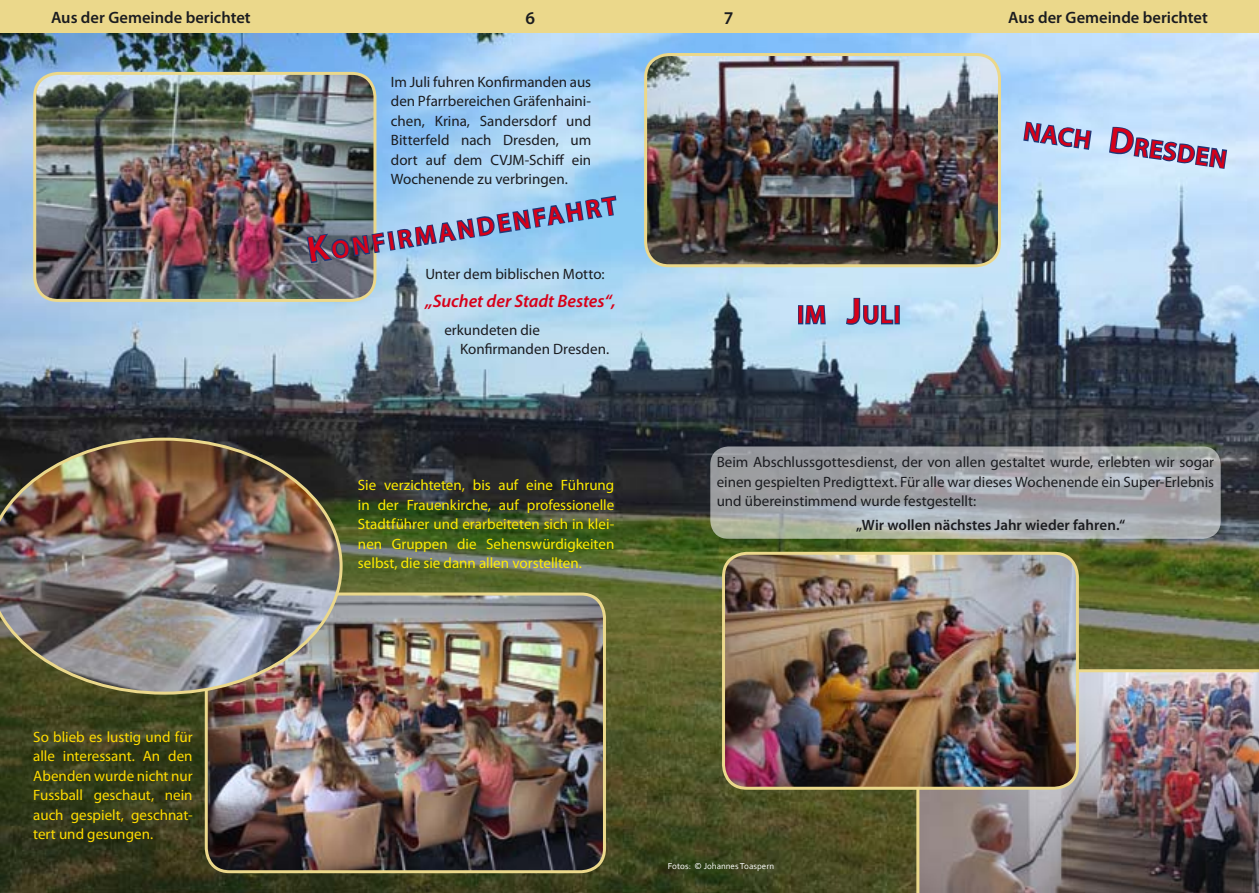
<style>
.page{position:relative;width:1259px;height:893px;background:#fff}
.page>*{position:absolute;margin:0;border:0;box-sizing:border-box;transform-origin:0 0}
.t1{font:600 25.2px "Myriad Pro";color:#d70019}
.t2{font:italic 600 18px "Myriad Pro";letter-spacing:-.005em;color:#d70019}
.t3{font:600 18px "Myriad Pro";color:#1b1c20}
.t4{font:600 16.5px "Myriad Pro";color:#1b1c20}
.t5{font:15px/19.5px "Myriad Pro";color:#1b1c20;text-align:justify}
.t6{font:15px/19.5px "Myriad Pro";color:#ffed00;text-align:justify}
.t7{font:15px/19.5px "Myriad Pro";color:#ffdc00;text-align:justify}
.t8{font:600 15px "Myriad Pro";color:#1b1c20}
.t9{font:9px "Corbel";color:#fff}
.s1{font-size:36px}
</style>
<div class="page">
<div style="left:0;top:0;width:591px;height:34px;background:#ebd88b"></div>
<div style="left:668px;top:0;width:591px;height:34px;background:#ebd88b"></div>
<div style="left:568px;top:0;width:116px;height:40px;background:#ebd88b"></div>
<img style="left:0;top:34px;width:1259px;height:859px">
<img style="left:916px;top:669px;width:343px;height:224px">
<img style="left:645px;top:55px;width:354px;height:211px">
<div style="left:644px;top:53px;width:357px;height:214px;border:3px solid #ebd88b;border-radius:23px"></div>
<img style="left:35px;top:73px;width:340px;height:226px">
<div style="left:33px;top:72px;width:343px;height:230px;border:3px solid #ebd88b;border-radius:23px"></div>
<img style="left:206px;top:594px;width:398px;height:278px">
<div style="left:205px;top:592px;width:401px;height:281px;border:3px solid #ebd88b;border-radius:23px"></div>
<svg style="left:710px;top:446px;width:510px;height:93px"></svg>
<img style="left:0;top:438px;width:343px;height:257px">
<div style="left:798px;top:305px;width:5px;height:19px;border:2px solid #1e3777"></div>
<svg style="left:804px;top:175px;width:23px;height:151px"></svg>
<svg style="left:845px;top:297px;width:49px;height:29px"></svg>
<div style="left:894px;top:305px;width:6px;height:19px;border:2px solid #1e3777"></div>
<svg style="left:1022px;top:88px;width:71px;height:162px"></svg>
<svg style="left:1107px;top:126px;width:121px;height:151px"></svg>
<img style="left:723px;top:553px;width:354px;height:235px">
<div style="left:722px;top:552px;width:357px;height:238px;border:3px solid #ebd88b;border-radius:23px"></div>
<svg style="left:305px;top:161px;width:313px;height:104px"></svg>
<p class="t4" style="left:51px;top:7px;width:201px">Aus der Gemeinde berichtet</p>
<p class="t3" style="left:525px;top:6px;width:11px">6</p>
<p class="t3" style="left:723px;top:6px;width:11px">7</p>
<p class="t4" style="left:1008px;top:7px;width:201px">Aus der Gemeinde berichtet</p>
<p class="t7" style="left:33px;top:727px;width:161px">So blieb es lustig und für alle interessant. An den Abenden wurde nicht nur Fussball geschaut, nein auch gespielt, geschnat&shy;tert und gesungen.</p>
<p class="t5" style="left:391px;top:72px;width:202px">Im Juli fuhren Konfirmanden aus den Pfarrbereichen Gräfenhaini&shy;chen, Krina, Sandersdorf und Bitterfeld nach Dresden, um dort auf dem CVJM-Schiff ein Wochenende zu verbringen.</p>
<h1 class="t1" style="left:305px;top:238px;width:314px;rotate:-9deg"><span class="s1">K</span>onfirmand enfahrt</h1>
<p class="t5" style="left:425px;top:263px;width:181px">Unter dem biblischen Motto:</p>
<p class="t2" style="left:425px;top:289px;width:192px">„Suchet der Stadt Bestes“,</p>
<p class="t5" style="left:460px;top:319px;width:150px;text-indent:-16px">erkundeten die<br>Konfirmanden Dresden.</p>
<p class="t6" style="left:358px;top:475px;width:258px">Sie verzichteten, bis auf eine Führung in der Frauenkirche, auf professionelle Stadtführer und erarbeiteten sich in klei&shy;nen Gruppen die Sehenswürdigkeiten selbst, die sie dann allen vorstellten.</p>
<h1 class="t1" style="left:797px;top:299px;width:105px">im <span class="s1">J</span>uli</h1>
<h1 class="t1" style="left:1026px;top:115px;width:206px;rotate:8deg">nach <span class="s1">D</span>resd en</h1>
<p class="t5" style="left:716px;top:452px;width:499px">Beim Abschlussgottesdienst, der von allen gestaltet wurde, erlebten wir sogar einen gespielten Predigttext. Für alle war dieses Wochenende ein Super-Erlebnis und übereinstimmend wurde festgestellt:</p>
<p class="t8" style="left:856px;top:515px;width:271px">„Wir wollen nächstes Jahr wieder fahren.“</p>
<p class="t9" style="left:668px;top:861px;width:108px">Fotos: © Johannes Toaspern</p>
</div>
